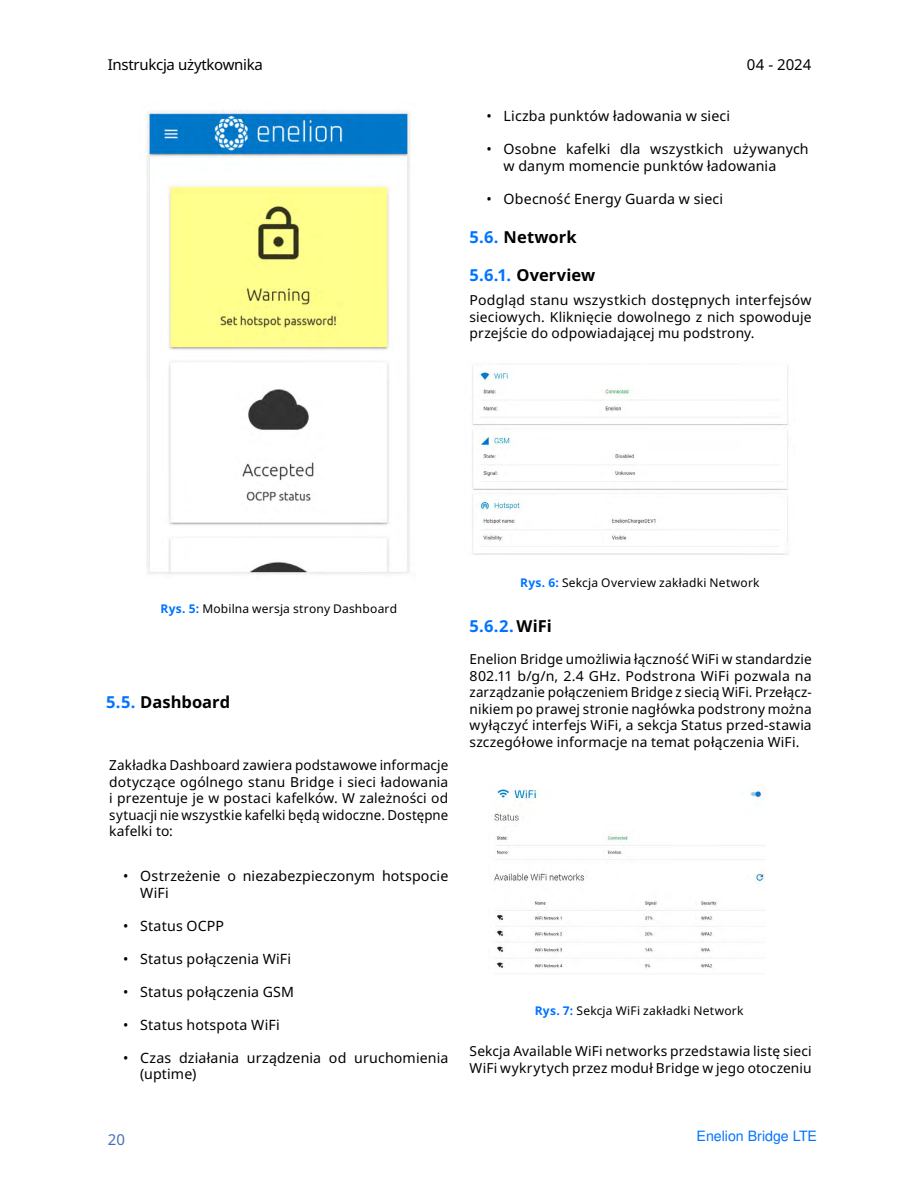
<style>
.page{position:relative;width:918px;height:1188px;background:#fff}
.page>*{position:absolute;margin:0;border:0;box-sizing:border-box;transform-origin:0 0}
.t1{font:700 16.5px "Noto Sans";letter-spacing:.005em;color:#000}
.t2{font:700 16.5px "Noto Sans";color:#0074ff}
.t3{font:15px "Noto Sans";letter-spacing:-.02em;color:#000}
.t4{font:15px "Noto Sans";color:#4270b7}
.t5{font:14.25px/16.5px "Noto Sans";letter-spacing:.01em;color:#000}
.t6{font:14.25px "Nimbus San L";color:#0074ff}
.t7{font:13.8px/16.5px "Noto Sans";letter-spacing:.01em;color:#000;text-align:justify}
.t8{font:12px "Noto Sans";letter-spacing:.015em;color:#000}
.s1{color:#0074ff}
.s2{font-weight:700;color:#0074ff}
.s3{color:#000}
</style>
<div class="page">
<img style="left:146px;top:110px;width:265px;height:465px">
<img style="left:472px;top:363px;width:317px;height:192px">
<img style="left:494px;top:785px;width:271px;height:183px">
<p class="t3" style="left:108px;top:54px;width:157px">Instrukcja użytkownika</p>
<p class="t3" style="left:747px;top:54px;width:66px">04 - 2024</p>
<p class="t5" style="left:487px;top:108px;width:245px">• Liczba punktów ładowania w sieci</p>
<p class="t5" style="left:504px;top:141px;width:307px;text-indent:-17px">• Osobne kafelki dla wszystkich używanych w danym momencie punktów ładowania</p>
<p class="t5" style="left:487px;top:191px;width:238px">• Obecność Energy Guarda w sieci</p>
<p class="t1" style="left:470px;top:225px;width:108px"><span class="s1">5.6.</span> Network</p>
<p class="t1" style="left:470px;top:264px;width:127px"><span class="s1">5.6.1.</span> Overview</p>
<p class="t7" style="left:470px;top:293px;width:344px">Podgląd stanu wszystkich dostępnych interfejsów sieciowych. Kliknięcie dowolnego z nich spowoduje przejście do odpowiadającej mu podstrony.</p>
<p class="t8" style="left:161px;top:600px;width:238px"><span class="s2">Rys. 5:</span> Mobilna wersja strony Dashboard</p>
<p class="t1" style="left:106px;top:690px;width:125px"><span class="s1">5.5.</span> Dashboard</p>
<p class="t7" style="left:109px;top:757px;width:341px">Zakładka Dashboard zawiera podstawowe informacje dotyczące ogólnego stanu Bridge i sieci ładowania i prezentuje je w postaci kafelków. W zależności od sytuacji nie wszystkie kafelki będą widoczne. Dostępne kafelki to:</p>
<p class="t5" style="left:140px;top:868px;width:310px;text-indent:-17px">• Ostrzeżenie o niezabezpieczonym hotspocie<br>WiFi</p>
<p class="t5" style="left:123px;top:918px;width:102px">• Status OCPP</p>
<p class="t5" style="left:123px;top:951px;width:169px">• Status połączenia WiFi</p>
<p class="t5" style="left:123px;top:984px;width:172px">• Status połączenia GSM</p>
<p class="t5" style="left:123px;top:1017px;width:158px">• Status hotspota WiFi</p>
<p class="t5" style="left:140px;top:1050px;width:310px;text-indent:-17px">• Czas działania urządzenia od uruchomienia (uptime)</p>
<p class="t4" style="left:108px;top:1129px;width:19px">20</p>
<p class="t8" style="left:520px;top:574px;width:241px"><span class="s2">Rys. 6:</span> Sekcja Overview zakładki Network</p>
<p class="t2" style="left:470px;top:615px;width:84px">5.6.2.<span class="s3">WiFi</span></p>
<p class="t7" style="left:470px;top:651px;width:344px">Enelion Bridge umożliwia łączność WiFi w standardzie 802.11 b/g/n, 2.4 GHz. Podstrona WiFi pozwala na zarządzanie połączeniem Bridge z siecią WiFi. Przełącz&shy;nikiem po prawej stronie nagłówka podstrony można wyłączyć interfejs WiFi, a sekcja Status przed-stawia szczegółowe informacje na temat połączenia WiFi.</p>
<p class="t8" style="left:535px;top:1002px;width:210px"><span class="s2">Rys. 7:</span> Sekcja WiFi zakładki Network</p>
<p class="t7" style="left:470px;top:1043px;width:344px">Sekcja Available WiFi networks przedstawia listę sieci<br>WiFi wykrytych przez moduł Bridge w jego otoczeniu</p>
<p class="t6" style="left:697px;top:1126px;width:122px">Enelion Bridge LTE</p>
</div>
